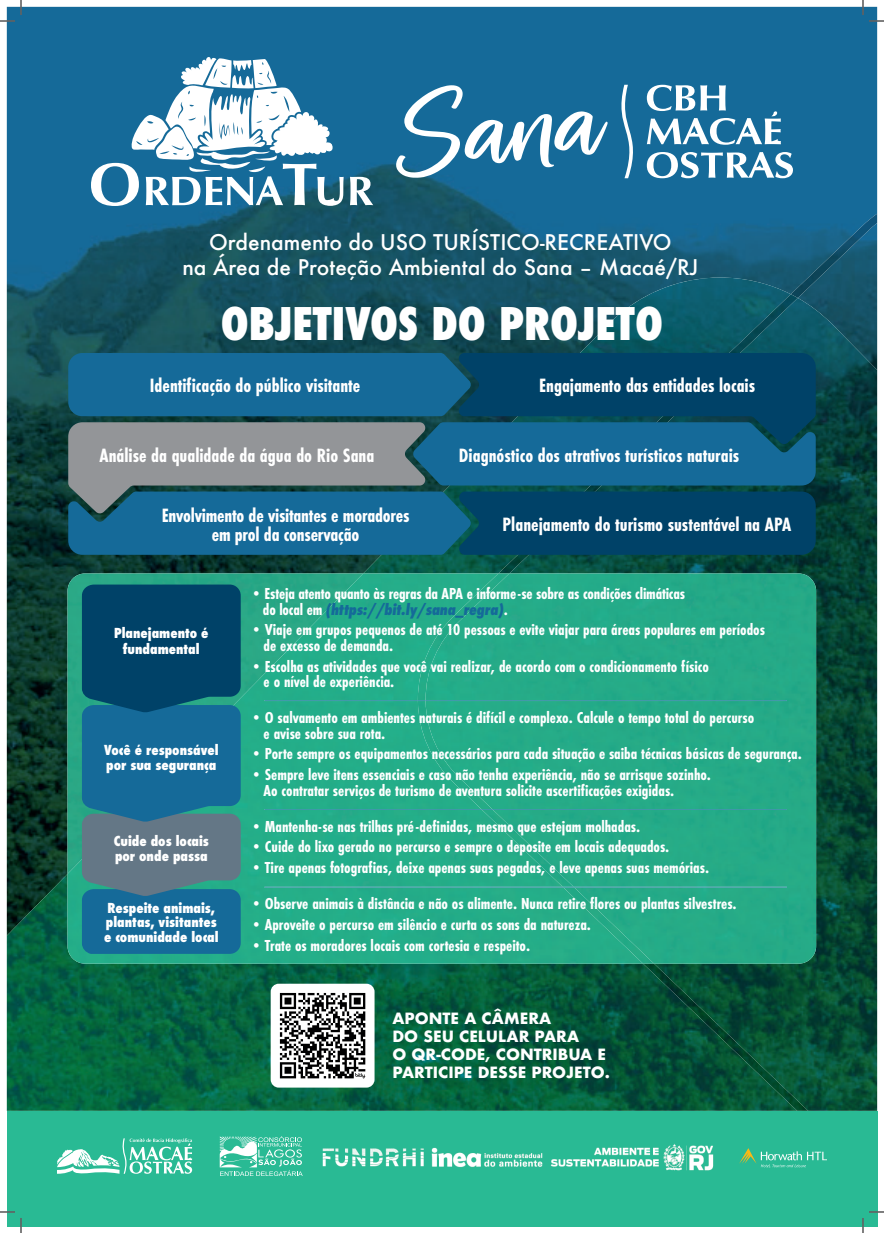
<style>
.page{position:relative;width:884px;height:1233px;background:#fff}
.page>*{position:absolute;margin:0;border:0;box-sizing:border-box;transform-origin:0 0}
.t1{font:800 condensed 43.7px "Futura";color:#fff}
.t2{font:500 21px/25.2px "Futura";color:#fff;text-align:center}
.t3{font:700 20px/19px "Futura PT Cond";color:#fff;text-align:center}
.t4{font:700 16.5px/15.5px "Futura PT Cond";color:#fff}
.t5{font:700 15.1px/18.1px "Futura";color:#fff}
.t6{font:800 condensed 13.4px/14.5px "Futura";color:#fff}
.s1{font-weight:800;font-style:italic;color:#156a99}
</style>
<div class="page">
<img style="left:7px;top:7px;width:870px;height:270px">
<img style="left:7px;top:277px;width:870px;height:833px">
<img style="left:791px;top:214px;width:86px;height:84px">
<img style="left:498px;top:294px;width:310px;height:816px">
<div style="left:7px;top:1110px;width:870px;height:116px;background:#29ba94"></div>
<img style="left:322px;top:1143px;width:392px;height:28px">
<svg style="left:739px;top:1148px;width:88px;height:19px"></svg>
<svg style="left:57px;top:1138px;width:135px;height:35px"></svg>
<svg style="left:220px;top:1136px;width:83px;height:40px"></svg>
<svg style="left:350px;top:177px;width:23px;height:28px"></svg>
<svg style="left:91px;top:57px;width:253px;height:149px"></svg>
<svg style="left:396px;top:85px;width:397px;height:93px"></svg>
<div style="left:271px;top:983px;width:104px;height:104px;background:#fff;border-radius:8px"></div>
<svg style="left:280px;top:993px;width:85px;height:85px"></svg>
<svg style="left:68px;top:353px;width:748px;height:202px"></svg>
<div style="left:654px;top:573px;width:162px;height:390px;background:#26aa87"></div>
<div style="left:68px;top:573px;width:350px;height:390px;background:#24ad88"></div>
<div style="left:418px;top:573px;width:236px;height:390px;background:#25ac88"></div>
<img style="left:264px;top:700px;width:523px;height:1px">
<img style="left:493px;top:809px;width:294px;height:1px">
<img style="left:264px;top:809px;width:217px;height:1px">
<svg style="left:481px;top:809px;width:12px;height:1px"></svg>
<img style="left:574px;top:886px;width:213px;height:1px">
<img style="left:264px;top:886px;width:299px;height:1px">
<svg style="left:82px;top:584px;width:159px;height:370px"></svg>
<svg style="left:0;top:1211px;width:15px;height:1px"></svg>
<svg style="left:869px;top:1211px;width:15px;height:1px"></svg>
<svg style="left:0;top:0;width:22px;height:22px"></svg>
<svg style="left:20px;top:1218px;width:2px;height:15px"></svg>
<svg style="left:862px;top:0;width:22px;height:22px"></svg>
<svg style="left:862px;top:1218px;width:2px;height:15px"></svg>
<p class="t2" style="left:182px;top:229px;width:517px">Ordenamento do USO TURÍSTICO-RECREATIVO<br>na Área de Proteção Ambiental do Sana – Macaé/RJ</p>
<h1 class="t1" style="left:221px;top:294px;width:444px">OBJETIVOS DO PROJETO</h1>
<p class="t3" style="left:150px;top:376px;width:212px">Identificação do público visitante</p>
<p class="t3" style="left:539px;top:376px;width:217px">Engajamento das entidades locais</p>
<p class="t3" style="left:100px;top:445px;width:276px">Análise da qualidade da água do Rio Sana</p>
<p class="t3" style="left:459px;top:445px;width:282px">Diagnóstico dos atrativos turísticos naturais</p>
<p class="t3" style="left:162px;top:505px;width:249px">Envolvimento de visitantes e moradores em prol da conservação</p>
<p class="t3" style="left:503px;top:515px;width:290px">Planejamento do turismo sustentável na APA</p>
<p class="t6" style="left:114px;top:625px;width:96px;line-height:15.5px;text-align:center">Planejamento é fundamental</p>
<p class="t6" style="left:104px;top:742px;width:116px;line-height:15.5px">Você é responsável por sua segurança</p>
<p class="t6" style="left:114px;top:834px;width:97px">Cuide dos locais por onde passa</p>
<p class="t6" style="left:104px;top:900px;width:116px">Respeite animais, plantas, visitantes e comunidade local</p>
<p class="t4" style="left:263px;top:586px;width:423px;text-indent:-15px">•Esteja atento quanto às regras da APA e informe-se sobre as condições climáticas do local em <span class="s1">(https://bit.ly/sana_regra)</span>.</p>
<p class="t4" style="left:264px;top:622px;width:503px;text-indent:-15px">•Viaje em grupos pequenos de até 10 pessoas e evite viajar para áreas populares em períodos de excesso de demanda.</p>
<p class="t4" style="left:264px;top:658px;width:447px;text-indent:-15px">•Escolha as atividades que você vai realizar, de acordo com o condicionamento físico e o nível de experiência.</p>
<p class="t4" style="left:264px;top:710px;width:492px;text-indent:-15px">•O salvamento em ambientes naturais é difícil e complexo. Calcule o tempo total do percurso e avise sobre sua rota.</p>
<p class="t4" style="left:248px;top:746px;width:555px">•Porte sempre os equipamentos necessários para cada situação e saiba técnicas básicas de segurança.</p>
<p class="t4" style="left:264px;top:767px;width:449px;text-indent:-15px">•Sempre leve itens essenciais e caso não tenha experiência, não se arrisque sozinho.<br>Ao contratar serviços de turismo de aventura solicite ascertificações exigidas.</p>
<p class="t4" style="left:248px;top:818px;width:393px">•Mantenha-se nas trilhas pré-definidas, mesmo que estejam molhadas.</p>
<p class="t4" style="left:248px;top:839px;width:423px">•Cuide do lixo gerado no percurso e sempre o deposite em locais adequados.</p>
<p class="t4" style="left:248px;top:860px;width:462px">•Tire apenas fotografias, deixe apenas suas pegadas, e leve apenas suas memórias.</p>
<p class="t4" style="left:248px;top:896px;width:490px">•Observe animais à distância e não os alimente. Nunca retire flores ou plantas silvestres.</p>
<p class="t4" style="left:248px;top:916px;width:344px">•Aproveite o percurso em silêncio e curta os sons da natureza.</p>
<p class="t4" style="left:248px;top:937px;width:283px">•Trate os moradores locais com cortesia e respeito.</p>
<p class="t5" style="left:392px;top:1009px;width:219px">APONTE A CÂMERA<br>DO SEU CELULAR PARA<br>O QR-CODE, CONTRIBUA E<br>PARTICIPE DESSE PROJETO.</p>
</div>
